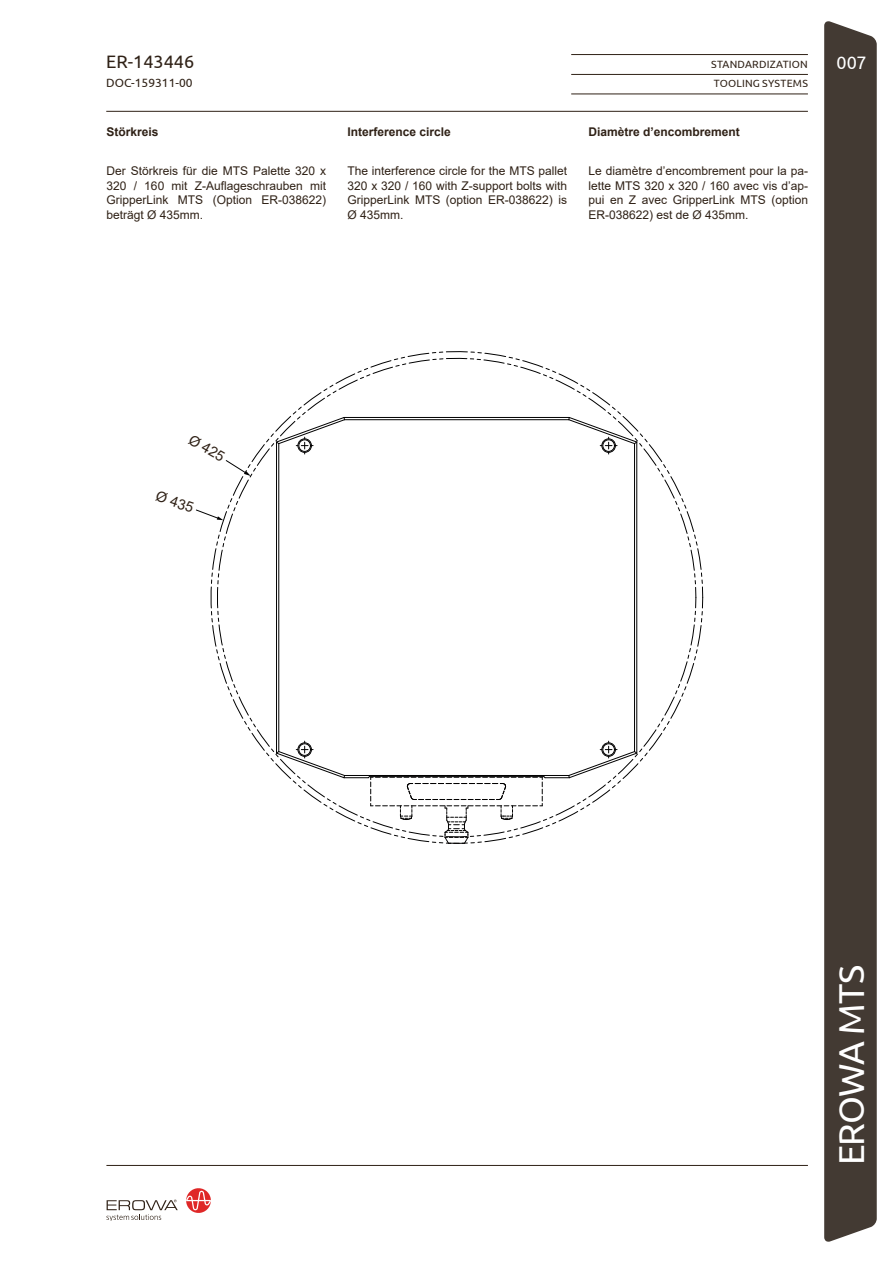
<style>
.page{position:relative;width:893px;height:1263px;background:#fff}
.page>*{position:absolute;margin:0;border:0;box-sizing:border-box;transform-origin:0 0}
.t1{font:36px "Ubuntu";letter-spacing:-.03em;color:#fff}
.t2{font:18px "Ubuntu";color:#2f2116}
.t3{font:18px "Ubuntu";color:#fff}
.t4{font:14.25px "Arial";color:#2f2116}
.Standard_f{font:12px/14.4px "Arial";color:#2f2116;text-align:justify}
.Standard_e{font:12px/14.4px "Arial";color:#2f2116;text-align:justify}
.Standard_d{font:12px/14.4px "Arial";color:#2f2116;text-align:justify}
.Standard-Titel_f{font:700 12px "Arial";color:#2f2116}
.Standard-Titel_e{font:700 12px "Arial";color:#2f2116}
.t5{font:12px "Ubuntu";color:#2f2116}
.Standard-Titel_d{font:700 12px "Arial";color:#2f2116}
.t6{font:10.5px "Ubuntu";letter-spacing:.02em;color:#2f2116}
</style>
<div class="page">
<svg style="left:106px;top:1199px;width:72px;height:22px"></svg>
<svg style="left:186px;top:1188px;width:25px;height:25px"></svg>
<div style="left:824px;top:21px;width:53px;height:1221px;background:#433a33"></div>
<hr style="left:106px;top:1165px;width:702px;height:1px;background:#2f2116">
<hr style="left:571px;top:54px;width:237px;height:1px;background:#2f2116">
<hr style="left:571px;top:74px;width:237px;height:1px;background:#2f2116">
<hr style="left:571px;top:94px;width:237px;height:1px;background:#2f2116">
<hr style="left:106px;top:111px;width:702px;height:1px;background:#2f2116">
<svg style="left:196px;top:351px;width:507px;height:493px"></svg>
<h2 class="t2" style="left:106px;top:51px;width:89px">ER-143446</h2>
<p class="t5" style="left:106px;top:76px;width:88px">DOC-159311-00</p>
<p class="Standard-Titel_d" style="left:106px;top:124px;width:54px">Störkreis</p>
<p class="Standard_d" style="left:106px;top:164px;width:221px">Der Störkreis für die MTS Palette 320 x 320 / 160 mit Z-Auflageschrauben mit GripperLink MTS (Option ER-038622) beträgt Ø 435mm.</p>
<p class="Standard-Titel_e" style="left:347px;top:124px;width:105px">Interference circle</p>
<p class="Standard_e" style="left:347px;top:164px;width:221px">The interference circle for the MTS pallet 320 x 320 / 160 with Z-support bolts with GripperLink MTS (option ER-038622) is Ø 435mm.</p>
<p class="t6" style="left:711px;top:58px;width:98px">STANDARDIZATION</p>
<h2 class="t3" style="left:836px;top:52px;width:32px">007</h2>
<p class="t6" style="left:714px;top:77px;width:96px">TOOLING SYSTEMS</p>
<p class="Standard-Titel_f" style="left:588px;top:124px;width:153px">Diamètre d’encombrement</p>
<p class="Standard_f" style="left:588px;top:164px;width:221px">Le diamètre d’encombrement pour la pa&shy;lette MTS 320 x 320 / 160 avec vis d’ap&shy;pui en Z avec GripperLink MTS (option ER-038622) est de Ø 435mm.</p>
<p class="t4" style="left:195px;top:430px;width:40px;rotate:30deg">Ø 425</p>
<p class="t4" style="left:159px;top:486px;width:40px;rotate:18deg">Ø 435</p>
<h1 class="t1" style="left:830px;top:1165px;width:202px;rotate:-90deg">EROWA MTS</h1>
</div>
